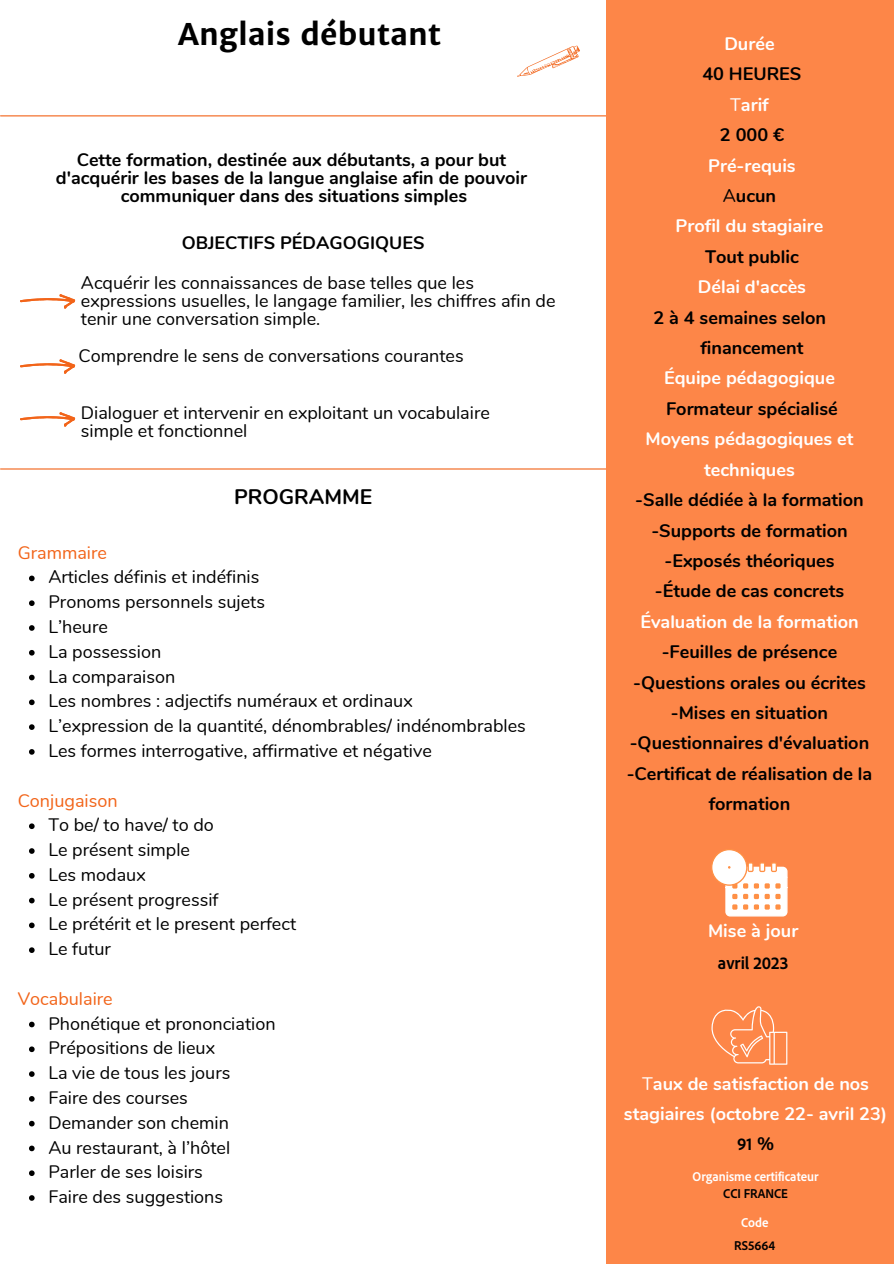
<style>
.page{position:relative;width:894px;height:1264px;background:#fff}
.page>*{position:absolute;margin:0;border:0;box-sizing:border-box;transform-origin:0 0}
.t1{font:700 30px "Merriweather Sans";color:#000}
.t2{font:700 21px "Nunito";color:#000}
.t3{font:700 18.15px/30.5px "Nunito";color:#000;text-align:center}
.t4{font:700 18.15px/30.5px "Nunito";color:#fff;text-align:center}
.t5{font:700 semi-condensed 18.15px "Adobe Clean";color:#000}
.t6{font:18px/24.8px "Nunito";color:#000}
.t7{font:700 18px/18px "Nunito";color:#000;text-align:center}
.t8{font:18px "Nunito";color:#f26419}
.t9{font:700 semi-condensed 13.5px "Adobe Clean";color:#fff}
.t10{font:700 semi-condensed 13.5px "Adobe Clean";color:#000}
.s1{font-weight:400;color:#fff}
.s2{color:#fff}
.s3{font-weight:400;color:#000}
.s4{color:#000}
.s5{font-weight:400}
.s6{font-family:"Nunito";font-stretch:normal}
</style>
<div class="page">
<hr style="left:1px;top:115px;width:892px;height:1px;background:#f26419">
<svg style="left:20px;top:294px;width:55px;height:15px"></svg>
<hr style="left:1px;top:468px;width:606px;height:1px;background:#f26419">
<div style="left:606px;top:0;width:287px;height:1263px;background:#fd8648"></div>
<svg style="left:517px;top:46px;width:63px;height:31px"></svg>
<svg style="left:29px;top:575px;width:6px;height:6px"></svg>
<svg style="left:29px;top:600px;width:6px;height:6px"></svg>
<svg style="left:29px;top:625px;width:6px;height:5px"></svg>
<svg style="left:29px;top:650px;width:6px;height:5px"></svg>
<svg style="left:29px;top:674px;width:6px;height:6px"></svg>
<svg style="left:29px;top:699px;width:6px;height:6px"></svg>
<svg style="left:29px;top:724px;width:6px;height:6px"></svg>
<svg style="left:29px;top:749px;width:6px;height:5px"></svg>
<svg style="left:29px;top:823px;width:6px;height:6px"></svg>
<svg style="left:29px;top:848px;width:6px;height:5px"></svg>
<svg style="left:29px;top:873px;width:6px;height:5px"></svg>
<svg style="left:29px;top:897px;width:6px;height:6px"></svg>
<svg style="left:29px;top:922px;width:6px;height:6px"></svg>
<svg style="left:29px;top:947px;width:6px;height:6px"></svg>
<svg style="left:29px;top:1021px;width:6px;height:6px"></svg>
<svg style="left:29px;top:1046px;width:6px;height:6px"></svg>
<svg style="left:29px;top:1071px;width:6px;height:5px"></svg>
<svg style="left:29px;top:1096px;width:6px;height:5px"></svg>
<svg style="left:29px;top:1120px;width:6px;height:6px"></svg>
<svg style="left:29px;top:1145px;width:6px;height:6px"></svg>
<svg style="left:29px;top:1170px;width:6px;height:5px"></svg>
<svg style="left:29px;top:1195px;width:6px;height:5px"></svg>
<svg style="left:20px;top:359px;width:55px;height:15px"></svg>
<svg style="left:20px;top:412px;width:55px;height:15px"></svg>
<svg style="left:711px;top:849px;width:76px;height:67px"></svg>
<svg style="left:711px;top:1006px;width:76px;height:58px"></svg>
<h1 class="t1" style="left:178px;top:15px;width:264px">Anglais débutant</h1>
<p class="t7" style="left:56px;top:151px;width:472px">Cette formation, destinée aux débutants, a pour but d'acquérir les bases de la langue anglaise afin de pouvoir communiquer dans des situations simples</p>
<p class="t7" style="left:182px;top:234px;width:244px">OBJECTIFS PÉDAGOGIQUES</p>
<p class="t6" style="left:81px;top:274px;width:476px;line-height:18px">Acquérir les connaissances de base telles que les expressions usuelles, le langage familier, les chiffres afin de tenir une conversation simple.</p>
<p class="t6" style="left:79px;top:343px;width:386px">Comprendre le sens de conversations courantes</p>
<p class="t6" style="left:81px;top:403px;width:410px;line-height:18px">Dialoguer et intervenir en exploitant un vocabulaire simple et fonctionnel</p>
<p class="t8" style="left:18px;top:540px;width:91px">Grammaire</p>
<p class="t2" style="left:234px;top:482px;width:140px">PROGRAMME</p>
<p class="t6" style="left:48px;top:565px;width:479px">Articles définis et indéfinis<br>Pronoms personnels sujets<br>L’heure<br>La possession<br>La comparaison<br>Les nombres : adjectifs numéraux et ordinaux<br>L’expression de la quantité, dénombrables/ indénombrables<br>Les formes interrogative, affirmative et négative</p>
<p class="t8" style="left:18px;top:788px;width:101px">Conjugaison</p>
<p class="t6" style="left:48px;top:813px;width:249px">To be/ to have/ to do<br>Le présent simple<br>Les modaux<br>Le présent progressif<br>Le prétérit et le present perfect<br>Le futur</p>
<p class="t8" style="left:18px;top:986px;width:96px">Vocabulaire</p>
<p class="t6" style="left:48px;top:1011px;width:229px">Phonétique et prononciation<br>Prépositions de lieux<br>La vie de tous les jours<br>Faire des courses<br>Demander son chemin<br>Au restaurant, à l’hôtel<br>Parler de ses loisirs<br>Faire des suggestions</p>
<p class="t4" style="left:724px;top:29px;width:52px">Durée</p>
<p class="t3" style="left:702px;top:59px;width:101px">40 HEURES<br><span class="s1">T</span><span class="s2">arif<br></span>2 000 €</p>
<p class="t4" style="left:675px;top:150px;width:149px">Pré-requis<br><span class="s3">A</span><span class="s4">ucun<br></span>Profil du stagiaire</p>
<p class="t3" style="left:704px;top:241px;width:95px">Tout public</p>
<p class="t4" style="left:697px;top:272px;width:110px">Délai d'accès</p>
<p class="t3" style="left:700px;top:302px;width:127px;text-align:left;text-indent:-47px">2 à 4 semaines selon financement</p>
<p class="t4" style="left:663px;top:363px;width:172px">Équipe pédagogique</p>
<p class="t3" style="left:666px;top:393px;width:173px">Formateur spécialisé</p>
<p class="t4" style="left:645px;top:424px;width:209px">Moyens pédagogiques et techniques</p>
<p class="t3" style="left:635px;top:485px;width:230px">-Salle dédiée à la formation -Supports de formation -Exposés théoriques -Étude de cas concrets</p>
<p class="t4" style="left:640px;top:606px;width:220px">Évaluation de la formation</p>
<p class="t3" style="left:626px;top:637px;width:247px">-Feuilles de présence -Questions orales ou écrites -Mises en situation -Questionnaires d'évaluation -Certificat de réalisation de la formation</p>
<p class="t4" style="left:708px;top:916px;width:92px">Mise à jour</p>
<p class="t5" style="left:717px;top:951px;width:72px">avril 2023</p>
<p class="t4" style="left:623px;top:1068px;width:265px"><span class="s5">T</span>aux de satisfaction de nos stagiaires (octobre 22- avril 23)</p>
<p class="t5" style="left:736px;top:1132px;width:39px">91 <span class="s6">%</span></p>
<p class="t9" style="left:692px;top:1167px;width:127px">Organisme certificateur</p>
<p class="t10" style="left:723px;top:1185px;width:66px">CCI FRANCE</p>
<p class="t9" style="left:741px;top:1213px;width:29px">Code</p>
<p class="t10" style="left:734px;top:1236px;width:43px">RS5664</p>
</div>
